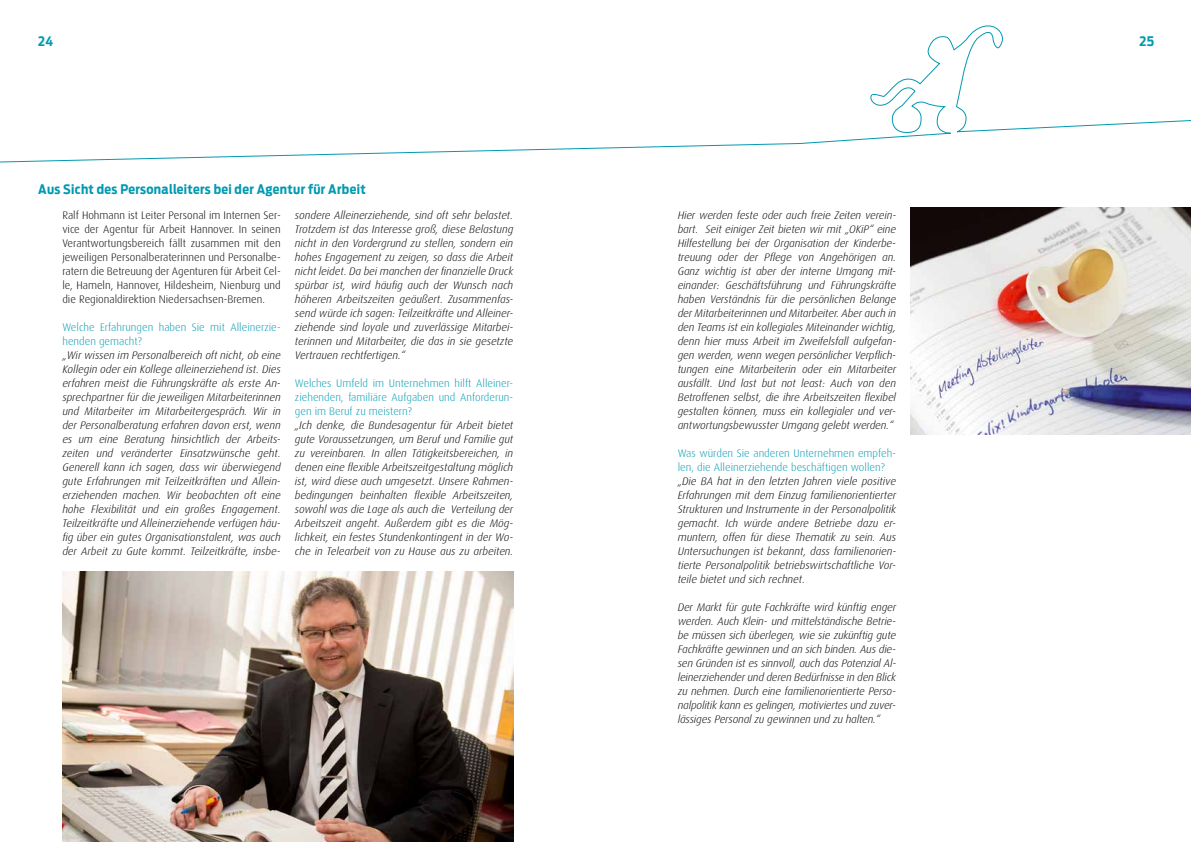
<style>
.page{position:relative;width:1191px;height:842px;background:#fff}
.page>*{position:absolute;margin:0;border:0;box-sizing:border-box;transform-origin:0 0}
.t1{font:700 13px "Antenna Cond";letter-spacing:.025em;color:#009ab1}
.t2{font:italic 300 11px/14px "Dax";color:#000;text-align:justify}
.t3{font:300 11px/14px "Dax";color:#000;text-align:justify}
.t4{font:300 11px/14px "Dax";color:#009ab1}
</style>
<div class="page">
<img style="left:62px;top:571px;width:451px;height:271px">
<svg style="left:0;top:25px;width:1191px;height:138px"></svg>
<img style="left:910px;top:208px;width:281px;height:226px">
<p class="t1" style="left:38px;top:34px;width:16px">24</p>
<p class="t1" style="left:1139px;top:34px;width:16px">25</p>
<p class="t1" style="left:38px;top:181px;width:329px">Aus Sicht des Personalleiters bei der Agentur für Arbeit</p>
<p class="t3" style="left:62px;top:208px;width:220px">Ralf Hohmann ist Leiter Personal im Internen Ser&shy;vice der Agentur für Arbeit Hannover. In seinen Verantwortungsbereich fällt zusammen mit den jeweiligen Personalberaterinnen und Personalbe&shy;ratern die Betreuung der Agenturen für Arbeit Cel&shy;le, Hameln, Hannover, Hildesheim, Nienburg und die Regionaldirektion Niedersachsen-Bremen.</p>
<p class="t4" style="left:62px;top:320px;width:220px">Welche Erfahrungen haben Sie mit Alleinerzie&shy;henden gemacht?</p>
<p class="t2" style="left:62px;top:348px;width:220px">„Wir wissen im Personalbereich oft nicht, ob eine Kollegin oder ein Kollege alleinerziehend ist. Dies erfahren meist die Führungskräfte als erste An&shy;sprechpartner für die jeweiligen Mitarbeiterinnen und Mitarbeiter im Mitarbeitergespräch. Wir in der Personalberatung erfahren davon erst, wenn es um eine Beratung hinsichtlich der Arbeits&shy;zeiten und veränderter Einsatzwünsche geht.<br>Generell kann ich sagen, dass wir überwiegend gute Erfahrungen mit Teilzeitkräften und Allein&shy;erziehenden machen. Wir beobachten oft eine hohe Flexibilität und ein großes Engagement.<br>Teilzeitkräfte und Alleinerziehende verfügen häu&shy;fig über ein gutes Organisationstalent, was auch der Arbeit zu Gute kommt. Teilzeitkräfte, insbe-</p>
<p class="t2" style="left:295px;top:209px;width:220px">sondere Alleinerziehende, sind oft sehr belastet.<br>Trotzdem ist das Interesse groß, diese Belastung nicht in den Vordergrund zu stellen, sondern ein hohes Engagement zu zeigen, so dass die Arbeit nicht leidet. Da bei manchen der finanzielle Druck spürbar ist, wird häufig auch der Wunsch nach höheren Arbeitszeiten geäußert. Zusammenfas&shy;send würde ich sagen: Teilzeitkräfte und Alleiner&shy;ziehende sind loyale und zuverlässige Mitarbei&shy;terinnen und Mitarbeiter, die das in sie gesetzte Vertrauen rechtfertigen.“</p>
<p class="t4" style="left:295px;top:377px;width:220px;text-align:justify">Welches Umfeld im Unternehmen hilft Alleiner&shy;ziehenden, familiäre Aufgaben und Anforderun&shy;gen im Beruf zu meistern?</p>
<p class="t2" style="left:295px;top:419px;width:220px">„Ich denke, die Bundesagentur für Arbeit bietet gute Voraussetzungen, um Beruf und Familie gut zu vereinbaren. In allen Tätigkeitsbereichen, in denen eine flexible Arbeitszeitgestaltung möglich ist, wird diese auch umgesetzt. Unsere Rahmen&shy;bedingungen beinhalten flexible Arbeitszeiten, sowohl was die Lage als auch die Verteilung der Arbeitszeit angeht. Außerdem gibt es die Mög&shy;lichkeit, ein festes Stundenkontingent in der Wo&shy;che in Telearbeit von zu Hause aus zu arbeiten.</p>
<p class="t2" style="left:677px;top:208px;width:220px">Hier werden feste oder auch freie Zeiten verein&shy;bart. Seit einiger Zeit bieten wir mit „OKiP“ eine Hilfestellung bei der Organisation der Kinderbe&shy;treuung oder der Pflege von Angehörigen an.<br>Ganz wichtig ist aber der interne Umgang mit&shy;einander: Geschäftsführung und Führungskräfte haben Verständnis für die persönlichen Belange der Mitarbeiterinnen und Mitarbeiter. Aber auch in den Teams ist ein kollegiales Miteinander wichtig, denn hier muss Arbeit im Zweifelsfall aufgefan&shy;gen werden, wenn wegen persönlicher Verpflich&shy;tungen eine Mitarbeiterin oder ein Mitarbeiter ausfällt. Und last but not least: Auch von den Betroffenen selbst, die ihre Arbeitszeiten flexibel gestalten können, muss ein kollegialer und ver&shy;antwortungsbewusster Umgang gelebt werden.“</p>
<p class="t4" style="left:677px;top:446px;width:220px">Was würden Sie anderen Unternehmen empfeh&shy;len, die Alleinerziehende beschäftigen wollen?</p>
<p class="t2" style="left:677px;top:474px;width:220px">„Die BA hat in den letzten Jahren viele positive Erfahrungen mit dem Einzug familienorientierter Strukturen und Instrumente in der Personalpolitik gemacht. Ich würde andere Betriebe dazu er&shy;muntern, offen für diese Thematik zu sein. Aus Untersuchungen ist bekannt, dass familienorien&shy;tierte Personalpolitik betriebswirtschaftliche Vor&shy;teile bietet und sich rechnet.</p>
<p class="t2" style="left:677px;top:600px;width:220px">Der Markt für gute Fachkräfte wird künftig enger werden. Auch Klein- und mittelständische Betrie&shy;be müssen sich überlegen, wie sie zukünftig gute Fachkräfte gewinnen und an sich binden. Aus die&shy;sen Gründen ist es sinnvoll, auch das Potenzial Al&shy;leinerziehender und deren Bedürfnisse in den Blick zu nehmen. Durch eine familienorientierte Perso&shy;nalpolitik kann es gelingen, motiviertes und zuver&shy;lässiges Personal zu gewinnen und zu halten.“</p>
</div>
